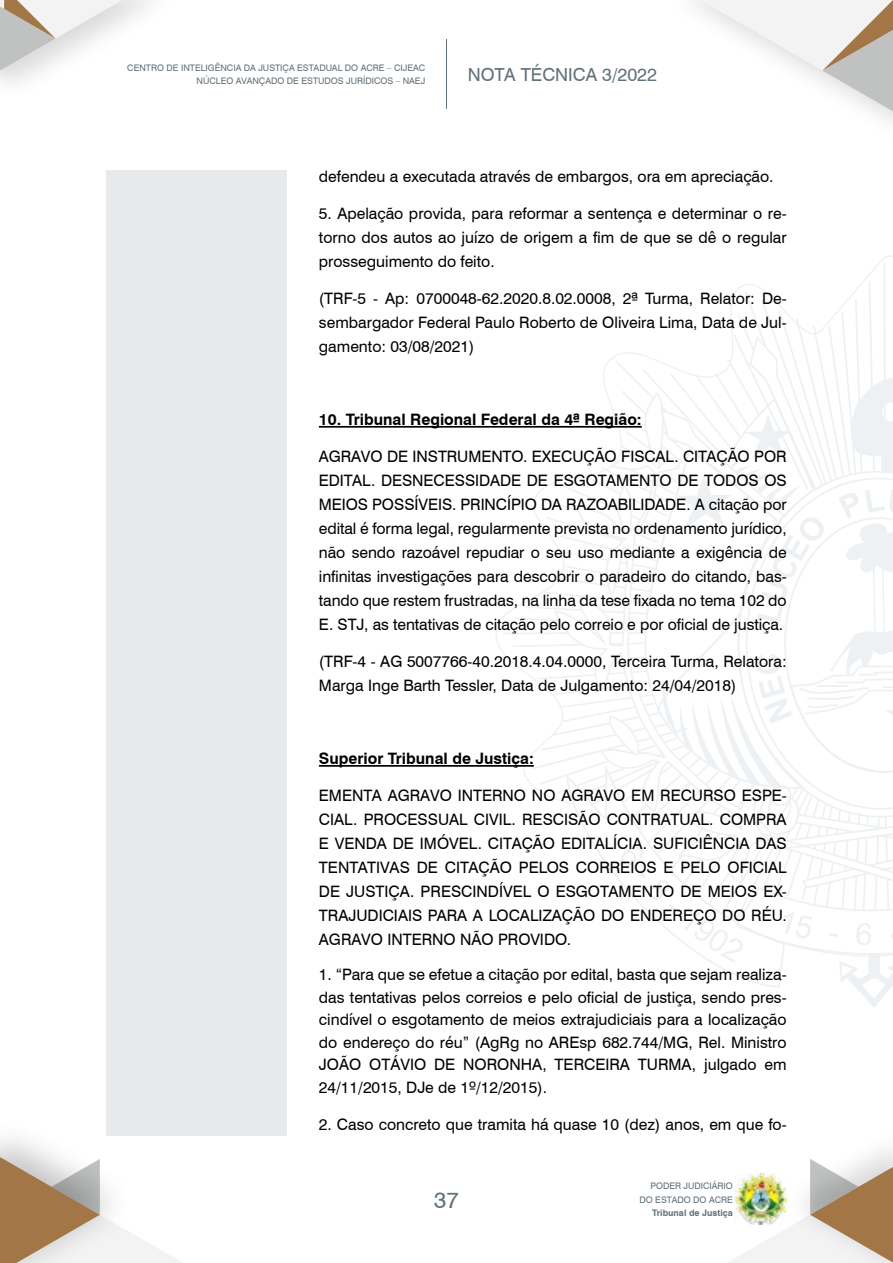
<style>
.page{position:relative;width:893px;height:1263px;background:#fff}
.page>*{position:absolute;margin:0;border:0;box-sizing:border-box;transform-origin:0 0}
.t1{font:22.5px "Swiss 721 BT";color:#617179}
.t2{font:18px "Swiss 721 BT";color:#617179}
.t3{font:15.75px/24px "Swiss 721 BT";color:#000;text-align:justify}
.t4{font:700 15.75px "Swiss 721 BT";color:#000}
.t5{font:9px/13.5px "Swiss 721 BT";color:#617179;text-align:right}
.t6{font:700 9px "Swiss 721 BT";color:#617179}
</style>
<div class="page">
<svg style="left:695px;top:0;width:198px;height:121px"></svg>
<svg style="left:0;top:0;width:149px;height:71px"></svg>
<svg style="left:728px;top:1157px;width:165px;height:106px"></svg>
<div style="left:0;top:1118px;width:138px;height:145px;background:#000;opacity:.25"></div>
<svg style="left:0;top:1157px;width:182px;height:106px"></svg>
<hr style="left:884px;top:263px;width:2px;height:207px;background:#eef1f3">
<svg style="left:532px;top:280px;width:361px;height:727px"></svg>
<hr style="left:446px;top:39px;width:1px;height:70px;background:#617179">
<img style="left:735px;top:1174px;width:52px;height:50px">
<hr style="left:319px;top:426px;width:323px;height:2px;background:#000">
<hr style="left:319px;top:765px;width:215px;height:2px;background:#000">
<div style="left:106px;top:170px;width:181px;height:965px;background:#e6eaed"></div>
<p class="t5" style="left:127px;top:60px;width:299px">CENTRO DE INTELIGÊNCIA DA JUSTIÇA ESTADUAL DO ACRE – CIJEAC<br>NÚCLEO AVANÇADO DE ESTUDOS JURÍDICOS – NAEJ</p>
<p class="t2" style="left:468px;top:62px;width:191px">NOTA TÉCNICA 3/2022</p>
<p class="t3" style="left:319px;top:164px;width:456px">defendeu a executada através de embargos, ora em apreciação.</p>
<p class="t3" style="left:319px;top:201px;width:469px">5. Apelação provida, para reformar a sentença e determinar o re&shy;torno dos autos ao juízo de origem a fim de que se dê o regular prosseguimento do feito.</p>
<p class="t3" style="left:319px;top:285px;width:469px">(TRF-5 - Ap: 0700048-62.2020.8.02.0008, 2ª Turma, Relator: De&shy;sembargador Federal Paulo Roberto de Oliveira Lima, Data de Jul&shy;gamento: 03/08/2021)</p>
<p class="t4" style="left:319px;top:409px;width:324px">10. Tribunal Regional Federal da 4ª Região:</p>
<p class="t3" style="left:319px;top:444px;width:469px">AGRAVO DE INSTRUMENTO. EXECUÇÃO FISCAL. CITAÇÃO POR EDITAL. DESNECESSIDADE DE ESGOTAMENTO DE TODOS OS MEIOS POSSÍVEIS. PRINCÍPIO DA RAZOABILIDADE. A citação por edital é forma legal, regularmente prevista no ordenamento jurídico, não sendo razoável repudiar o seu uso mediante a exigência de infinitas investigações para descobrir o paradeiro do citando, bas&shy;tando que restem frustradas, na linha da tese fixada no tema 102 do E. STJ, as tentativas de citação pelo correio e por oficial de justiça.</p>
<p class="t3" style="left:319px;top:648px;width:469px">(TRF-4 - AG 5007766-40.2018.4.04.0000, Terceira Turma, Relatora:<br>Marga Inge Barth Tessler, Data de Julgamento: 24/04/2018)</p>
<p class="t4" style="left:319px;top:748px;width:216px">Superior Tribunal de Justiça:</p>
<p class="t3" style="left:319px;top:783px;width:469px;text-align:left">EMENTA AGRAVO INTERNO NO AGRAVO EM RECURSO ESPE-CIAL. PROCESSUAL CIVIL. RESCISÃO CONTRATUAL. COMPRA E VENDA DE IMÓVEL. CITAÇÃO EDITALÍCIA. SUFICIÊNCIA DAS TENTATIVAS DE CITAÇÃO PELOS CORREIOS E PELO OFICIAL DE JUSTIÇA. PRESCINDÍVEL O ESGOTAMENTO DE MEIOS EX-TRAJUDICIAIS PARA A LOCALIZAÇÃO DO ENDEREÇO DO RÉU.<br>AGRAVO INTERNO NÃO PROVIDO.</p>
<p class="t3" style="left:319px;top:963px;width:469px;line-height:22.5px">1. “Para que se efetue a citação por edital, basta que sejam realiza&shy;das tentativas pelos correios e pelo oficial de justiça, sendo pres&shy;cindível o esgotamento de meios extrajudiciais para a localização do endereço do réu” (AgRg no AREsp 682.744/MG, Rel. Ministro JOÃO OTÁVIO DE NORONHA, TERCEIRA TURMA, julgado em 24/11/2015, DJe de 1º/12/2015).</p>
<p class="t3" style="left:319px;top:1111px;width:469px">2. Caso concreto que tramita há quase 10 (dez) anos, em que fo-</p>
<h1 class="t1" style="left:434px;top:1184px;width:26px">37</h1>
<p class="t5" style="left:639px;top:1179px;width:95px">PODER JUDICIÁRIO<br>DO ESTADO DO ACRE</p>
<p class="t6" style="left:652px;top:1207px;width:82px">Tribunal de Justiça</p>
</div>
